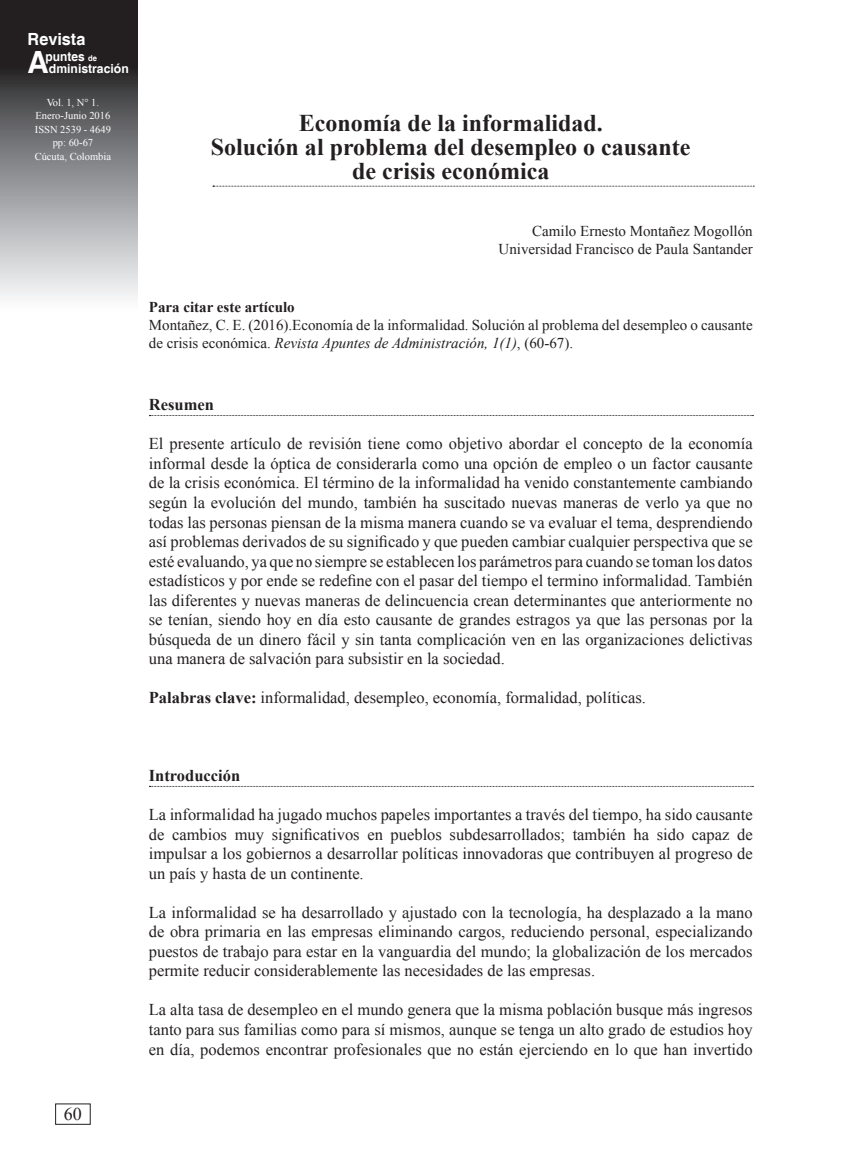
<style>
.page{position:relative;width:859px;height:1166px;background:#fff}
.page>*{position:absolute;margin:0;border:0;box-sizing:border-box;transform-origin:0 0}
.t1{font:700 30.6px "Helvetica";color:#fff}
.t2{font:700 24px/24px "Times New Roman";color:#231f20;text-align:center}
.t3{font:18px "Times New Roman";color:#231f20}
.t4{font:700 16.8px "Helvetica";color:#fff}
.t5{font:16.5px/19.5px "Times New Roman";color:#231f20;text-align:justify}
.t6{font:700 16.5px "Times New Roman";color:#231f20}
.t7{font:15px/18px "Times New Roman";color:#231f20;text-align:right}
.t8{font:700 15px "Times New Roman";color:#231f20}
.t9{font:700 12.75px "Helvetica";color:#fff;scale:.94 1}
.t10{font:700 12.6px "Helvetica";color:#fff}
.t11{font:10.5px/13.5px "Times New Roman";color:#fff;text-align:center}
.s1{font-size:8.1px}
.s2{font-style:italic}
.s3{font-weight:700}
</style>
<div class="page">
<svg style="left:0;top:0;width:137px;height:298px;background:#79797b"></svg>
<svg style="left:213px;top:185px;width:541px;height:2px"></svg>
<svg style="left:149px;top:415px;width:604px;height:1px"></svg>
<svg style="left:149px;top:785px;width:604px;height:2px"></svg>
<p class="t4" style="left:28px;top:29px;width:59px">Revista</p>
<h1 class="t1" style="left:28px;top:43px;width:23px">A</h1>
<p class="t9" style="left:46px;top:49px;width:56px">puntes <span class="s1">de</span></p>
<p class="t10" style="left:49px;top:60px;width:81px">dministración</p>
<p class="t11" style="left:35px;top:95px;width:78px">Vol. 1, N° 1.<br>Enero-Junio 2016<br>ISSN 2539 - 4649 pp: 60-67<br>Cúcuta, Colombia</p>
<h2 class="t2" style="left:211px;top:110px;width:481px">Economía de la informalidad.<br>Solución al problema del desempleo o causante de crisis económica</h2>
<p class="t7" style="left:499px;top:222px;width:256px">Camilo Ernesto Montañez Mogollón<br>Universidad Francisco de Paula Santander</p>
<p class="t8" style="left:149px;top:296px;width:147px">Para citar este artículo</p>
<p class="t7" style="left:149px;top:316px;width:605px;text-align:left">Montañez, C. E. (2016).Economía de la informalidad. Solución al problema del desempleo o causante de crisis económica. <span class="s2">Revista Apuntes de Administración, 1(1)</span>, (60-67).</p>
<p class="t6" style="left:149px;top:393px;width:67px">Resumen</p>
<p class="t5" style="left:149px;top:434px;width:605px">El presente artículo de revisión tiene como objetivo abordar el concepto de la economía informal desde la óptica de considerarla como una opción de empleo o un factor causante de la crisis económica. El término de la informalidad ha venido constantemente cambiando según la evolución del mundo, también ha suscitado nuevas maneras de verlo ya que no todas las personas piensan de la misma manera cuando se va evaluar el tema, desprendiendo así problemas derivados de su significado y que pueden cambiar cualquier perspectiva que se esté evaluando, ya que no siempre se establecen los parámetros para cuando se toman los datos estadísticos y por ende se redefine con el pasar del tiempo el termino informalidad. También las diferentes y nuevas maneras de delincuencia crean determinantes que anteriormente no se tenían, siendo hoy en día esto causante de grandes estragos ya que las personas por la búsqueda de un dinero fácil y sin tanta complicación ven en las organizaciones delictivas una manera de salvación para subsistir en la sociedad.</p>
<p class="t5" style="left:149px;top:687px;width:499px"><span class="s3">Palabras clave:</span> informalidad, desempleo, economía, formalidad, políticas.</p>
<p class="t3" style="left:64px;top:1101px;width:19px">60</p>
<p class="t6" style="left:149px;top:764px;width:93px">Introducción</p>
<p class="t5" style="left:149px;top:804px;width:605px">La informalidad ha jugado muchos papeles importantes a través del tiempo, ha sido causante de cambios muy significativos en pueblos subdesarrollados; también ha sido capaz de impulsar a los gobiernos a desarrollar políticas innovadoras que contribuyen al progreso de un país y hasta de un continente.</p>
<p class="t5" style="left:149px;top:902px;width:605px">La informalidad se ha desarrollado y ajustado con la tecnología, ha desplazado a la mano de obra primaria en las empresas eliminando cargos, reduciendo personal, especializando puestos de trabajo para estar en la vanguardia del mundo; la globalización de los mercados permite reducir considerablemente las necesidades de las empresas.</p>
<p class="t5" style="left:149px;top:999px;width:605px">La alta tasa de desempleo en el mundo genera que la misma población busque más ingresos tanto para sus familias como para sí mismos, aunque se tenga un alto grado de estudios hoy en día, podemos encontrar profesionales que no están ejerciendo en lo que han invertido</p>
</div>
